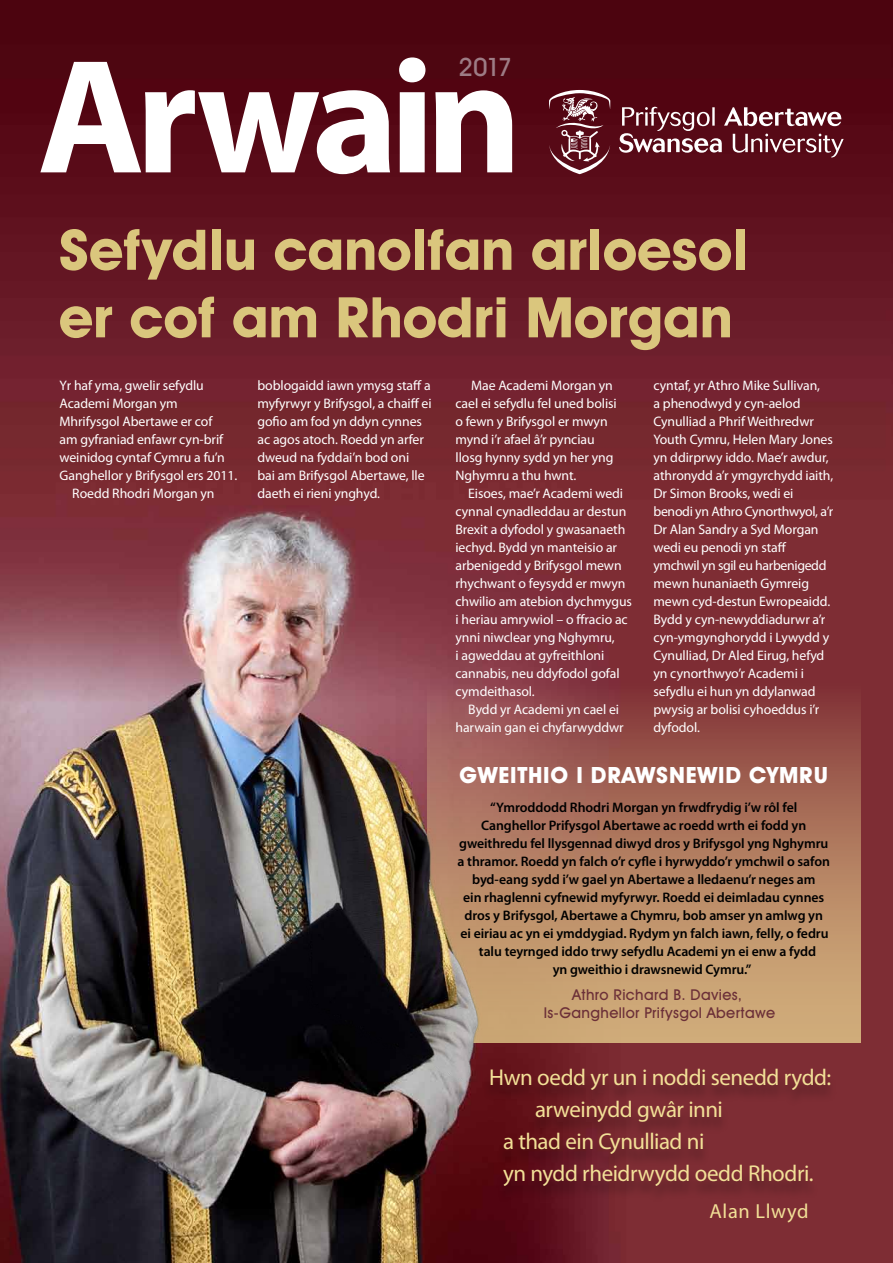
<style>
.page{position:relative;width:893px;height:1263px;background:#fff}
.page>*{position:absolute;margin:0;border:0;box-sizing:border-box;transform-origin:0 0}
.t1{font:700 56.25px/67.5px "Avant Garde IT Cby BT";color:#dac67d}
.t2{font:500 25.5px "Avant Garde IT Cby BT";color:#9d7c85}
.t3{font:22.95px "Myriad Pro";letter-spacing:-.02em;color:#f2e097}
.t4{font:700 22.5px "Avant Garde IT Cby BT";letter-spacing:.035em;color:#fff}
.t5{font:20.4px "Myriad Pro";letter-spacing:.035em;color:#f2e097}
.t6{font:500 15px/18px "Avant Garde IT Cby BT";letter-spacing:.02em;color:#6c3038;text-align:center}
.t7{font:13.8px/18px "Myriad Pro";letter-spacing:-.005em;color:#fff}
.t8{font:600 13.8px "Myriad Pro";letter-spacing:-.005em;color:#000}
</style>
<div class="page">
<img style="left:0;top:0;width:893px;height:1263px">
<svg style="left:40px;top:57px;width:472px;height:117px"></svg>
<svg style="left:549px;top:90px;width:61px;height:84px;background:#7b3e49"></svg>
<svg style="left:619px;top:107px;width:225px;height:51px;background:#7e434d"></svg>
<div style="left:483px;top:1071px;width:355px;height:133px;background:#000;opacity:.33"></div>
<svg style="left:428px;top:680px;width:433px;height:363px;background:#ad765d"></svg>
<img style="left:147px;top:723px;width:441px;height:363px">
<h2 class="t2" style="left:458px;top:51px;width:55px">2017</h2>
<h1 class="t1" style="left:59px;top:216px;width:690px">Sefydlu canolfan arloesol er cof am Rhodri Morgan</h1>
<p class="t7" style="left:60px;top:376px;width:146px">Yr haf yma, gwelir sefydlu</p>
<p class="t7" style="left:60px;top:394px;width:120px">Academi Morgan ym</p>
<p class="t7" style="left:60px;top:412px;width:154px">Mhrifysgol Abertawe er cof</p>
<p class="t7" style="left:60px;top:430px;width:165px">am gyfraniad enfawr cyn-brif</p>
<p class="t7" style="left:60px;top:448px;width:167px">weinidog cyntaf Cymru a fu’n</p>
<p class="t7" style="left:60px;top:466px;width:179px">Ganghellor y Brifysgol ers 2011.</p>
<p class="t7" style="left:72px;top:484px;width:144px">Roedd Rhodri Morgan yn</p>
<p class="t7" style="left:257px;top:376px;width:176px">boblogaidd iawn ymysg staff a myfyrwyr y Brifysgol, a chaiff ei gofio am fod yn ddyn cynnes ac agos atoch. Roedd yn arfer dweud na fyddai’n bod oni<br>bai am Brifysgol Abertawe, lle daeth ei rieni ynghyd.</p>
<p class="t7" style="left:455px;top:376px;width:163px;text-indent:16px">Mae Academi Morgan yn cael ei sefydlu fel uned bolisi o fewn y Brifysgol er mwyn mynd i’r afael â’r pynciau llosg hynny sydd yn her yng<br>Nghymru a thu hwnt.</p>
<p class="t7" style="left:455px;top:484px;width:178px;text-indent:13px">Eisoes, mae’r Academi wedi cynnal cynadleddau ar destun<br>Brexit a dyfodol y gwasanaeth iechyd. Bydd yn manteisio ar arbenigedd y Brifysgol mewn rhychwant o feysydd er mwyn chwilio am atebion dychmygus i heriau amrywiol – o ffracio ac ynni niwclear yng Nghymru,<br>i agweddau at gyfreithloni cannabis, neu ddyfodol gofal cymdeithasol.</p>
<p class="t7" style="left:455px;top:700px;width:170px;text-align:center">Bydd yr Academi yn cael ei harwain gan ei chyfarwyddwr</p>
<p class="t7" style="left:653px;top:376px;width:181px">cyntaf, yr Athro Mike Sullivan,<br>a phenodwyd y cyn-aelod<br>Cynulliad a Phrif Weithredwr<br>Youth Cymru, Helen Mary Jones yn ddirprwy iddo. Mae’r awdur, athronydd a’r ymgyrchydd iaith,<br>Dr Simon Brooks, wedi ei benodi yn Athro Cynorthwyol, a’r<br>Dr Alan Sandry a Syd Morgan wedi eu penodi yn staff ymchwil yn sgil eu harbenigedd mewn hunaniaeth Gymreig mewn cyd-destun Ewropeaidd.<br>Bydd y cyn-newyddiadurwr a’r cyn-ymgynghorydd i Lywydd y<br>Cynulliad, Dr Aled Eirug, hefyd yn cynorthwyo’r Academi i sefydlu ei hun yn ddylanwad pwysig ar bolisi cyhoeddus i’r dyfodol.</p>
<h3 class="t4" style="left:460px;top:761px;width:370px">Gweithio i drawsnewid Cymru</h3>
<p class="t8" style="left:490px;top:798px;width:309px">“Ymroddodd Rhodri Morgan yn frwdfrydig i’w rôl fel</p>
<p class="t8" style="left:481px;top:816px;width:327px">Canghellor Prifysgol Abertawe ac roedd wrth ei fodd yn</p>
<p class="t8" style="left:459px;top:834px;width:371px">gweithredu fel llysgennad diwyd dros y Brifysgol yng Nghymru</p>
<p class="t8" style="left:458px;top:852px;width:374px">a thramor. Roedd yn falch o’r cyfle i hyrwyddo’r ymchwil o safon</p>
<p class="t8" style="left:472px;top:870px;width:345px">byd-eang sydd i’w gael yn Abertawe a lledaenu’r neges am</p>
<p class="t8" style="left:463px;top:888px;width:363px">ein rhaglenni cyfnewid myfyrwyr. Roedd ei deimladau cynnes</p>
<p class="t8" style="left:464px;top:906px;width:360px">dros y Brifysgol, Abertawe a Chymru, bob amser yn amlwg yn</p>
<p class="t8" style="left:460px;top:924px;width:370px">ei eiriau ac yn ei ymddygiad. Rydym yn falch iawn, felly, o fedru</p>
<p class="t8" style="left:479px;top:942px;width:339px">talu teyrnged iddo trwy sefydlu Academi yn ei enw a fydd</p>
<p class="t8" style="left:553px;top:960px;width:200px">yn gweithio i drawsnewid Cymru.”</p>
<p class="t6" style="left:544px;top:986px;width:233px">Athro Richard B. Davies,<br>Is-Ganghellor Prifysgol Abertawe</p>
<h3 class="t3" style="left:489px;top:1063px;width:344px">Hwn oedd yr un i noddi senedd rydd:</h3>
<h3 class="t3" style="left:535px;top:1095px;width:189px">arweinydd gwâr inni</h3>
<h3 class="t3" style="left:503px;top:1127px;width:203px">a thad ein Cynulliad ni</h3>
<h3 class="t3" style="left:503px;top:1159px;width:312px">yn nydd rheidrwydd oedd Rhodri.</h3>
<h3 class="t5" style="left:709px;top:1198px;width:101px">Alan Llwyd</h3>
</div>
